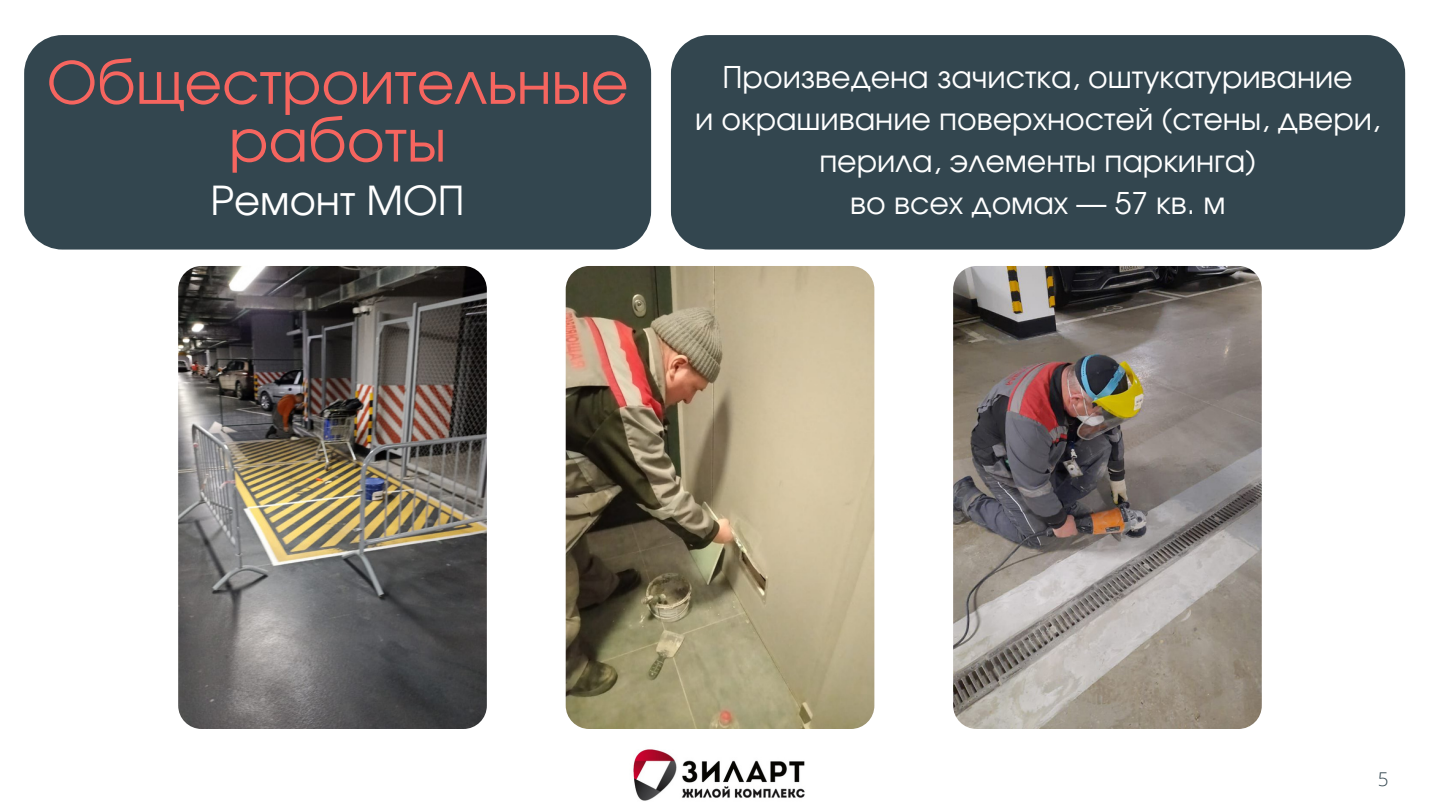
<style>
.page{position:relative;width:1440px;height:810px;background:#fff}
.page>*{position:absolute;margin:0;border:0;box-sizing:border-box;transform-origin:0 0}
.t1{font:58px/57.8px "Evolventa";color:#f6655f;text-align:center}
.t2{font:40px "Evolventa";color:#fff}
.t3{font:30px/42px "Evolventa";color:#fff;text-align:center}
.t4{font:300 19px "Open Sans";color:#33464f}
</style>
<div class="page">
<div style="left:671px;top:35px;width:734px;height:215px;background:#33464f"></div>
<div style="left:24px;top:35px;width:627px;height:215px;background:#33464f"></div>
<img style="left:633px;top:749px;width:172px;height:52px">
<img style="left:566px;top:266px;width:308px;height:463px;border-radius:23px">
<img style="left:953px;top:266px;width:309px;height:463px;border-radius:23px">
<img style="left:178px;top:266px;width:309px;height:463px;border-radius:23px">
<h1 class="t1" style="left:47px;top:58px;width:583px">Общестроительные работы</h1>
<h2 class="t2" style="left:211px;top:183px;width:256px">Ремонт МОП</h2>
<p class="t3" style="left:695px;top:58px;width:687px">Произведена зачистка, оштукатуривание<br>и окрашивание поверхностей (стены, двери, перила, элементы паркинга)<br>во всех домах — 57 кв. м</p>
<p class="t4" style="left:1378px;top:765px;width:12px">5</p>
</div>
